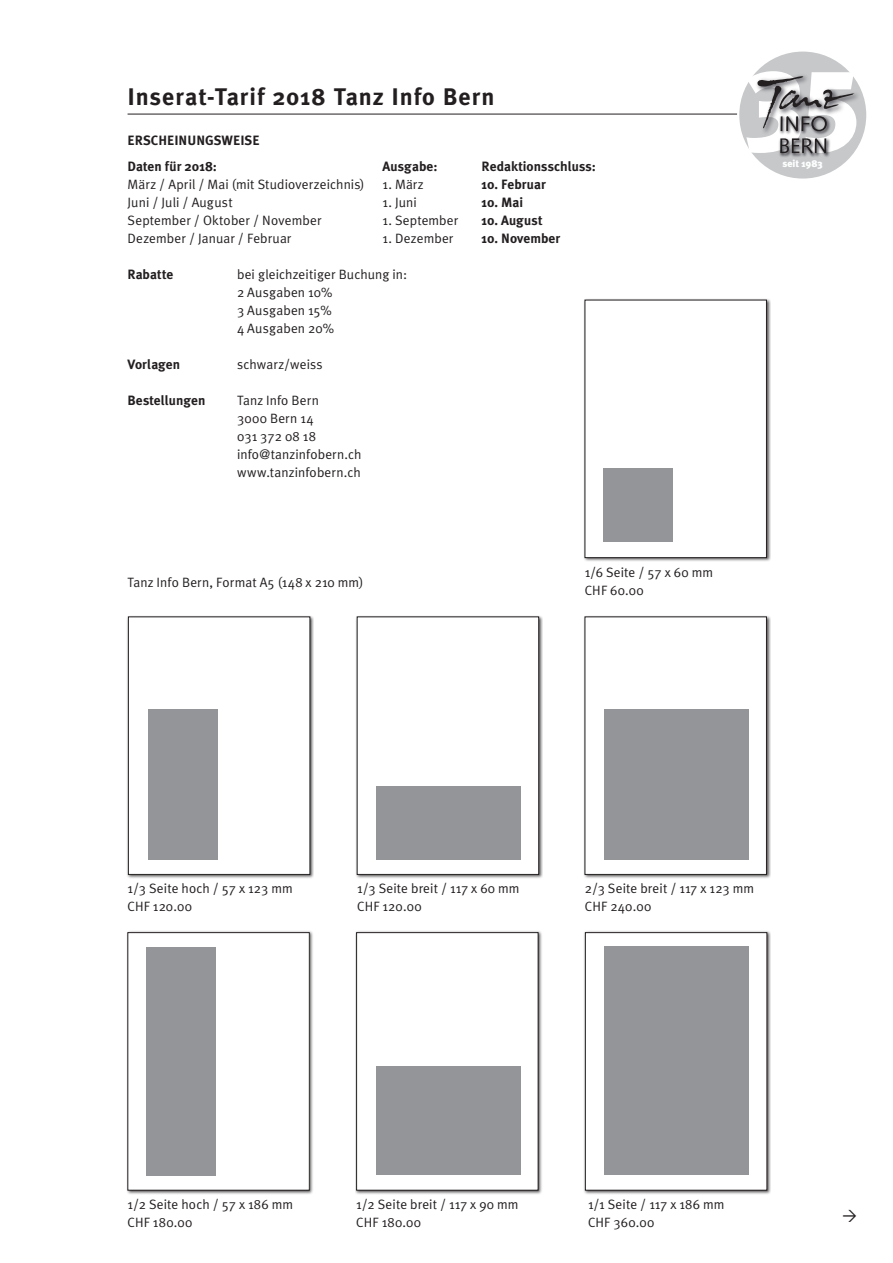
<style>
.page{position:relative;width:893px;height:1263px;background:#fff}
.page>*{position:absolute;margin:0;border:0;box-sizing:border-box;transform-origin:0 0}
.t1{font:900 113.55px "Meta Plus";color:#fff}
.t2{font:700 24px "Meta Plus";letter-spacing:.04em;color:#231f20}
.t3{font:13.5px/18px "Meta Plus Normal";letter-spacing:.01em;color:#231f20}
.t4{font:700 13.5px/26.5px "Meta Plus";color:#231f20}
.t5{font:900 10.05px "Meta Plus";color:#fdfefe}
</style>
<div class="page">
<hr style="left:128px;top:114px;width:609px;height:1px;background:#231f20">
<div style="left:355px;top:930px;width:187px;height:265px;background:#231f20;opacity:.76"></div>
<div style="left:357px;top:933px;width:181px;height:257px;background:#fff"></div>
<div style="left:356px;top:932px;width:182px;height:258px;border:1px solid #231f20"></div>
<div style="left:377px;top:1066px;width:144px;height:109px;background:#939598"></div>
<div style="left:355px;top:615px;width:188px;height:264px;background:#231f20;opacity:.76"></div>
<div style="left:357px;top:617px;width:182px;height:257px;background:#fff"></div>
<div style="left:357px;top:617px;width:182px;height:258px;border:1px solid #231f20"></div>
<div style="left:376px;top:786px;width:145px;height:73px;background:#939598"></div>
<div style="left:583px;top:930px;width:188px;height:265px;background:#231f20;opacity:.76"></div>
<div style="left:585px;top:933px;width:182px;height:257px;background:#fff"></div>
<div style="left:585px;top:932px;width:182px;height:258px;border:1px solid #231f20"></div>
<div style="left:604px;top:947px;width:145px;height:228px;background:#939598"></div>
<div style="left:126px;top:930px;width:188px;height:265px;background:#231f20;opacity:.76"></div>
<div style="left:128px;top:933px;width:181px;height:257px;background:#fff"></div>
<div style="left:128px;top:932px;width:182px;height:258px;border:1px solid #231f20"></div>
<div style="left:146px;top:947px;width:70px;height:228px;background:#939598"></div>
<div style="left:583px;top:298px;width:188px;height:264px;background:#231f20;opacity:.76"></div>
<div style="left:585px;top:300px;width:181px;height:258px;background:#fff"></div>
<div style="left:585px;top:300px;width:182px;height:258px;border:1px solid #231f20"></div>
<div style="left:603px;top:468px;width:70px;height:74px;background:#939598"></div>
<div style="left:126px;top:615px;width:188px;height:264px;background:#231f20;opacity:.76"></div>
<div style="left:128px;top:617px;width:182px;height:257px;background:#fff"></div>
<div style="left:128px;top:617px;width:182px;height:258px;border:1px solid #231f20"></div>
<div style="left:149px;top:709px;width:69px;height:150px;background:#939598"></div>
<div style="left:583px;top:615px;width:188px;height:264px;background:#231f20;opacity:.76"></div>
<div style="left:585px;top:617px;width:181px;height:257px;background:#fff"></div>
<div style="left:585px;top:617px;width:182px;height:258px;border:1px solid #231f20"></div>
<div style="left:604px;top:709px;width:144px;height:150px;background:#939598"></div>
<div style="left:739px;top:52px;width:127px;height:127px;background:#c7c8ca;border-radius:50%"></div>
<img style="left:753px;top:72px;width:110px;height:65px">
<img style="left:778px;top:131px;width:55px;height:26px">
<svg style="left:757px;top:76px;width:98px;height:55px"></svg>
<svg style="left:780px;top:138px;width:46px;height:15px"></svg>
<h2 class="t2" style="left:128px;top:83px;width:369px">Inserat-Tarif 2018 Tanz Info Bern</h2>
<p class="t4" style="left:128px;top:127px;width:132px">Erschei nungsweise<br>Daten für 2018:</p>
<p class="t4" style="left:383px;top:153px;width:82px">Ausgabe: R</p>
<p class="t4" style="left:490px;top:153px;width:108px">edaktionsschluss:</p>
<p class="t3" style="left:128px;top:175px;width:239px">März / April / Mai (mit Studioverzeichnis)</p>
<p class="t3" style="left:383px;top:175px;width:43px">1. März</p>
<p class="t4" style="left:482px;top:171px;width:66px">10. Februar</p>
<p class="t3" style="left:128px;top:193px;width:107px">Juni / Juli / August</p>
<p class="t3" style="left:383px;top:193px;width:36px">1. Juni</p>
<p class="t4" style="left:482px;top:189px;width:43px">10. Mai</p>
<p class="t3" style="left:128px;top:211px;width:195px">September / Oktober / November</p>
<p class="t3" style="left:383px;top:211px;width:77px">1. September</p>
<p class="t4" style="left:482px;top:207px;width:62px">10. August</p>
<p class="t3" style="left:128px;top:229px;width:165px">Dezember / Januar / Februar</p>
<p class="t3" style="left:383px;top:229px;width:72px">1. Dezember</p>
<p class="t4" style="left:482px;top:225px;width:80px">10. N ovember</p>
<p class="t4" style="left:128px;top:261px;width:47px">Rabatte</p>
<p class="t3" style="left:237px;top:265px;width:172px">bei gleichzeitiger Buchung in:<br>2 Ausgaben 10%<br>3 Ausgaben 15%<br>4 Ausgaben 20%</p>
<p class="t4" style="left:128px;top:351px;width:54px">Vorlagen</p>
<p class="t3" style="left:237px;top:355px;width:87px">schwarz/weiss</p>
<p class="t4" style="left:128px;top:387px;width:79px">Bestellungen</p>
<p class="t3" style="left:237px;top:391px;width:126px">Tanz Info Bern<br>3000 Bern 14<br>031 372 08 18 info@tanzinfobern.ch www.tanzinfobern.ch</p>
<h1 class="t1" style="left:746px;top:26px;width:115px">35</h1>
<p class="t5" style="left:782px;top:158px;width:42px">seit 1983</p>
<p class="t3" style="left:128px;top:573px;width:237px">Tanz Info Bern, Format A5 (148 x 210 mm)</p>
<p class="t3" style="left:585px;top:563px;width:130px">1/6 Seite / 57 x 60 mm<br>CHF 60.00</p>
<p class="t3" style="left:128px;top:879px;width:167px">1/3 Seite hoch / 57 x 123 mm<br>CHF 120.00</p>
<p class="t3" style="left:357px;top:879px;width:164px">1/3 Seite breit / 117 x 60 mm<br>CHF 120.00</p>
<p class="t3" style="left:585px;top:879px;width:171px">2/3 Seite breit / 117 x 123 mm<br>CHF 240.00</p>
<p class="t3" style="left:128px;top:1195px;width:167px">1/2 Seite hoch / 57 x 186 mm<br>CHF 180.00</p>
<p class="t3" style="left:356px;top:1195px;width:164px">1/2 Seite breit / 117 x 90 mm<br>CHF 180.00</p>
<p class="t3" style="left:588px;top:1195px;width:138px">1/1 Seite / 117 x 186 mm<br>CHF 360.00</p>
</div>
